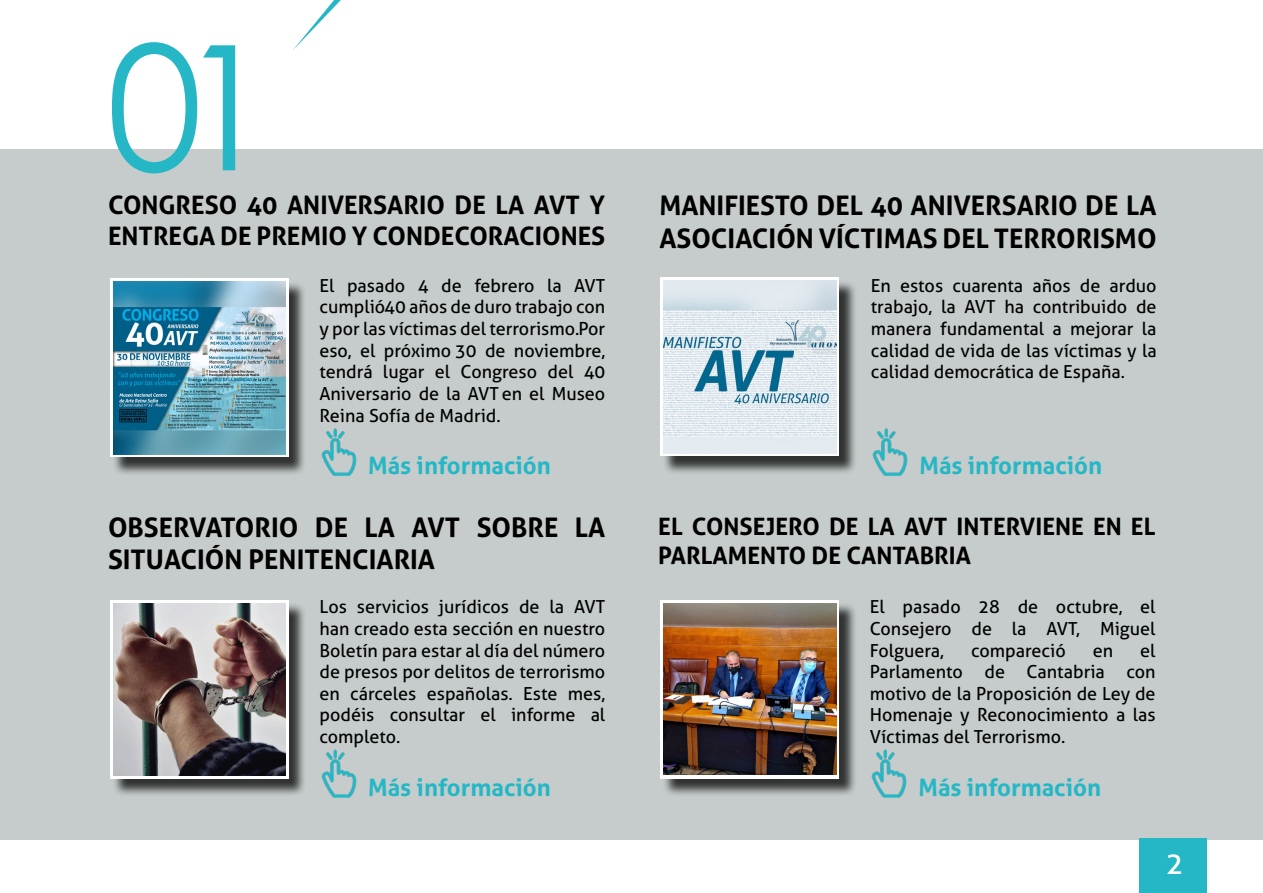
<style>
.page{position:relative;width:1263px;height:893px;background:#fff}
.page>*{position:absolute;margin:0;border:0;box-sizing:border-box;transform-origin:0 0}
.t1{font:174px "Century Gothic";color:#25b7c6}
.t2{font:30px "Aller";color:#fff}
.t3{font:700 27px/32.4px "Aller";color:#000}
.t4{font:700 25.5px/30.6px "Aller";color:#000}
.t5{font:700 24px "Aller";color:#25b7c6}
.t6{font:700 24px/28.8px "Aller";color:#000}
.t7{font:18px/21.6px "Aller";color:#000;text-align:justify}
</style>
<div class="page">
<div style="left:0;top:150px;width:1263px;height:690px;background:#c5cccb"></div>
<div style="left:1139px;top:839px;width:68px;height:54px;background:#25b7c6"></div>
<svg style="left:293px;top:0;width:48px;height:50px"></svg>
<div style="left:662px;top:280px;width:195px;height:195px;background:#000;opacity:.75"></div>
<svg style="left:660px;top:277px;width:178px;height:179px;background:#f5f8f9"></svg>
<img style="left:872px;top:428px;width:36px;height:48px">
<img style="left:664px;top:281px;width:172px;height:172px">
<img style="left:321px;top:428px;width:36px;height:48px">
<div style="left:112px;top:281px;width:195px;height:195px;background:#000;opacity:.75"></div>
<svg style="left:110px;top:279px;width:178px;height:178px;background:#e1edf2"></svg>
<img style="left:113px;top:282px;width:173px;height:172px">
<img style="left:321px;top:749px;width:36px;height:49px">
<div style="left:112px;top:603px;width:195px;height:194px;background:#000;opacity:.75"></div>
<div style="left:110px;top:600px;width:178px;height:179px;background:#fff"></div>
<img style="left:113px;top:603px;width:173px;height:173px">
<img style="left:871px;top:749px;width:36px;height:49px">
<div style="left:662px;top:603px;width:195px;height:194px;background:#000;opacity:.75"></div>
<div style="left:660px;top:600px;width:178px;height:179px;background:#fff"></div>
<img style="left:663px;top:603px;width:173px;height:172px">
<h1 class="t1" style="left:106px;top:-14px;width:170px">01</h1>
<h3 class="t4" style="left:108px;top:190px;width:499px">CONGRESO 40 ANIVERSARIO DE LA AVT Y<br>ENTREGA DE PREMIO Y CONDECORACIONES</h3>
<p class="t7" style="left:319px;top:275px;width:287px">El pasado 4 de febrero la AVT cumplió 40 años de duro trabajo con y por las víctimas del terrorismo. Por eso, el próximo 30 de noviembre, tendrá lugar el Congreso del 40<br>Aniversario de la AVT en el Museo Reina Sofía de Madrid.</p>
<h3 class="t5" style="left:368px;top:451px;width:184px">Más información</h3>
<h3 class="t3" style="left:108px;top:511px;width:499px">OBSERVATORIO DE LA AVT SOBRE LA<br>SITUACIÓN PENITENCIARIA</h3>
<p class="t7" style="left:319px;top:596px;width:287px">Los servicios jurídicos de la AVT han creado esta sección en nuestro Boletín para estar al día del número de presos por delitos de terrorismo en cárceles españolas. Este mes, podéis consultar el informe al completo.</p>
<h3 class="t5" style="left:368px;top:772px;width:184px">Más información</h3>
<h3 class="t3" style="left:659px;top:189px;width:499px">MANIFIESTO DEL 40 ANIVERSARIO DE LA<br>ASOCIACIÓN VÍCTIMAS DEL TERRORISMO</h3>
<p class="t7" style="left:871px;top:275px;width:287px">En estos cuarenta años de arduo trabajo, la AVT ha contribuido de manera fundamental a mejorar la calidad de vida de las víctimas y la calidad democrática de España.</p>
<h3 class="t5" style="left:919px;top:451px;width:184px">Más información</h3>
<h3 class="t6" style="left:658px;top:512px;width:499px">EL CONSEJERO DE LA AVT INTERVIENE EN EL<br>PARLAMENTO DE CANTABRIA</h3>
<p class="t7" style="left:870px;top:596px;width:287px">El pasado 28 de octubre, el Consejero de la AVT, Miguel Folguera,</p>
<p class="t7" style="left:870px;top:639px;width:287px;text-indent:270px">el Parlamento de Cantabria con motivo de la Proposición de Ley de Homenaje y Reconocimiento a las Víctimas del Terrorismo.</p>
<p class="t7" style="left:971px;top:639px;width:96px">compareció</p>
<p class="t7" style="left:1093px;top:639px;width:22px">en</p>
<h3 class="t5" style="left:918px;top:772px;width:184px">Más información</h3>
<h2 class="t2" style="left:1166px;top:846px;width:19px">2</h2>
</div>
